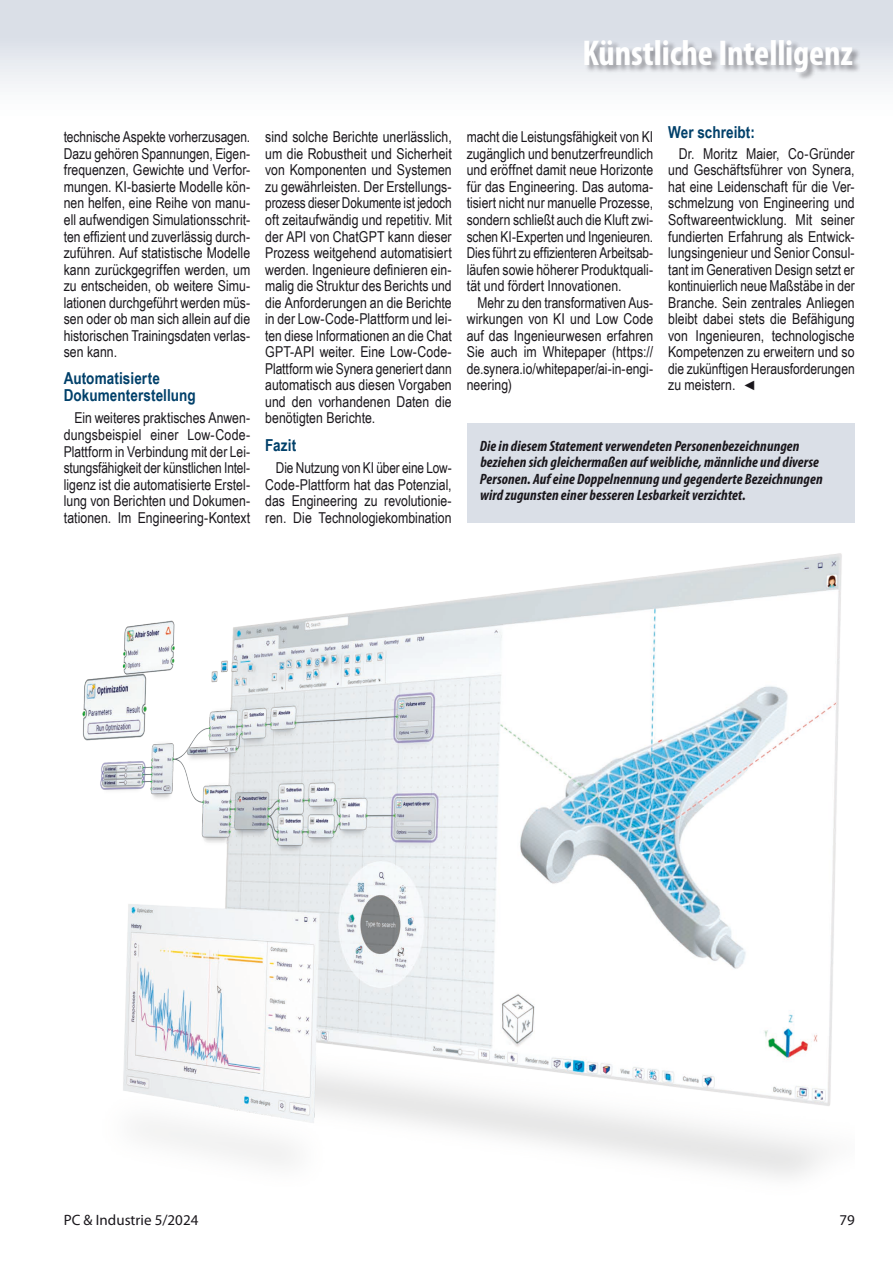
<style>
.page{position:relative;width:893px;height:1263px;background:#fff}
.page>*{position:absolute;margin:0;border:0;box-sizing:border-box;transform-origin:0 0}
.t1{font:700 condensed 36px "Myriad Pro";letter-spacing:-.005em;color:#fff}
.t2{font:700 16.5px/16.5px "Arial Narrow";letter-spacing:.005em;color:#00406a}
.t3{font:15px/16.5px "Arial Narrow";color:#1a171c;text-align:justify}
.t4{font:italic 700 condensed 15px/16.5px "Myriad Pro";letter-spacing:.01em;color:#1a171c}
.t5{font:15px "Myriad Pro";color:#1a171c}
.s1{font-family:"Arial";font-style:italic;font-size:13.5px}
</style>
<div class="page">
<div style="left:0;top:0;width:893px;height:128px;background:linear-gradient(to bottom,#d2d8e2,#fff)"></div>
<div style="left:584px;top:41px;width:277px;height:40px;background:#1a171c;opacity:.4"></div>
<img style="left:82px;top:553px;width:760px;height:624px">
<div style="left:467px;top:423px;width:388px;height:99px;background:#dadfe7"></div>
<h1 class="t1" style="left:583px;top:30px;width:272px">Künstliche Intelligenz</h1>
<p class="t3" style="left:64px;top:128px;width:188px">technische Aspekte vorherzusagen.<br>Dazu gehören Spannungen, Eigen&shy;frequenzen, Gewichte und Verfor&shy;mungen. KI-basierte Modelle kön&shy;nen helfen, eine Reihe von manu&shy;ell aufwendigen Simulationsschrit&shy;ten effizient und zuverlässig durch&shy;zuführen. Auf statistische Modelle kann zurückgegriffen werden, um zu entscheiden, ob weitere Simu&shy;lationen durchgeführt werden müs&shy;sen oder ob man sich allein auf die historischen Trainingsdaten verlas&shy;sen kann.</p>
<p class="t2" style="left:64px;top:370px;width:133px">Automatisierte<br>Dokumenterstellung</p>
<p class="t3" style="left:64px;top:409px;width:188px;text-indent:11px">Ein weiteres praktisches Anwen&shy;dungsbeispiel einer Low-Code-Plattform in Verbindung mit der Lei&shy;stungsfähigkeit der künstlichen Intel&shy;ligenz ist die automatisierte Erstel&shy;lung von Berichten und Dokumen&shy;tationen. Im Engineering-Kontext</p>
<p class="t3" style="left:265px;top:128px;width:188px">sind solche Berichte unerlässlich, um die Robustheit und Sicherheit von Komponenten und Systemen zu gewährleisten. Der Erstellungs&shy;prozess dieser Dokumente ist jedoch oft zeitaufwändig und repetitiv. Mit der API von ChatGPT kann dieser Prozess weitgehend automatisiert werden. Ingenieure definieren ein&shy;malig die Struktur des Berichts und die Anforderungen an die Berichte in der Low-Code-Plattform und lei&shy;ten diese Informationen an die Chat GPT-API weiter. Eine Low-Code-Plattform wie Synera generiert dann automatisch aus diesen Vorgaben und den vorhandenen Daten die benötigten Berichte.</p>
<p class="t2" style="left:265px;top:436px;width:33px">Fazit</p>
<p class="t3" style="left:265px;top:459px;width:188px;text-indent:11px">Die Nutzung von KI über eine Low-Code-Plattform hat das Potenzial, das Engineering zu revolutionie&shy;ren. Die Technologiekombination</p>
<p class="t3" style="left:467px;top:128px;width:188px">macht die Leistungsfähigkeit von KI zugänglich und benutzerfreundlich und eröffnet damit neue Horizonte für das Engineering. Das automa&shy;tisiert nicht nur manuelle Prozesse, sondern schließt auch die Kluft zwi&shy;schen KI-Experten und Ingenieuren.<br>Dies führt zu effizienteren Arbeitsab&shy;läufen sowie höherer Produktquali&shy;tät und fördert Innovationen.</p>
<p class="t3" style="left:467px;top:294px;width:188px;text-indent:11px">Mehr zu den transformativen Aus&shy;wirkungen von KI und Low Code auf das Ingenieurwesen erfahren Sie auch im Whitepaper (https:// de.synera.io/whitepaper/ai-in-engi&shy;neering)</p>
<p class="t2" style="left:668px;top:123px;width:88px">Wer schreibt:</p>
<p class="t3" style="left:668px;top:145px;width:188px;text-indent:11px">Dr. Moritz Maier, Co-Gründer und Geschäftsführer von Synera, hat eine Leidenschaft für die Ver&shy;schmelzung von Engineering und Softwareentwicklung. Mit seiner fundierten Erfahrung als Entwick&shy;lungsingenieur und Senior Consul&shy;tant im Generativen Design setzt er kontinuierlich neue Maßstäbe in der Branche. Sein zentrales Anliegen bleibt dabei stets die Befähigung von Ingenieuren, technologische Kompetenzen zu erweitern und so die zukünftigen Herausforderungen zu meistern. <span class="s1">◄</span></p>
<p class="t4" style="left:480px;top:437px;width:344px">Die in diesem Statement verwendeten Personenbezeichnungen beziehen sich gleichermaßen auf weibliche, männliche und diverse Personen. Auf eine Doppelnennung und gegenderte Bezeichnungen wird zugunsten einer besseren Lesbarkeit verzichtet.</p>
<p class="t5" style="left:64px;top:1210px;width:136px">PC &amp; Industrie 5/2024</p>
<p class="t5" style="left:839px;top:1210px;width:17px">79</p>
</div>
